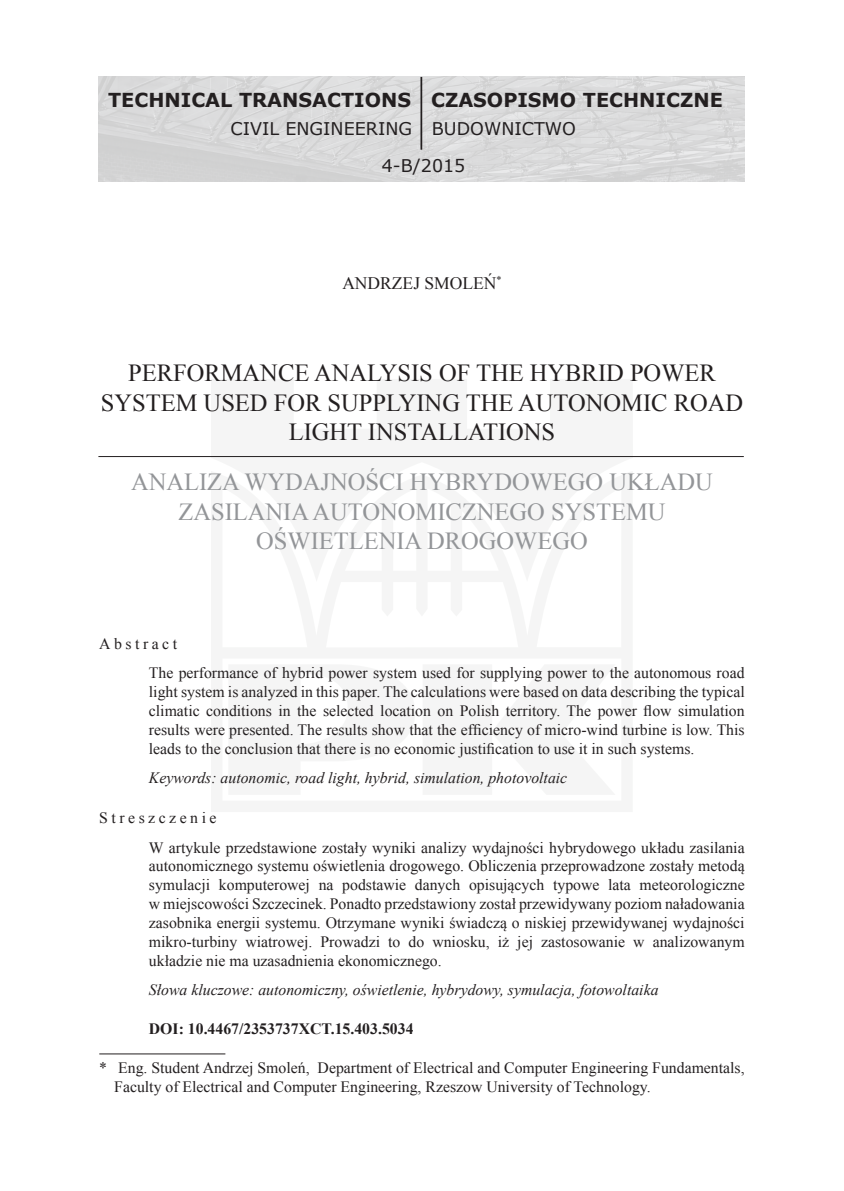
<style>
.page{position:relative;width:844px;height:1191px;background:#fff}
.page>*{position:absolute;margin:0;border:0;box-sizing:border-box;transform-origin:0 0}
.tytul_artykulu{font:24.5px/29.4px "Times New Roman";color:#231f20;text-align:center}
.tytul_artukulu_angie{font:24.5px/29.4px "Times New Roman";color:#939598;text-align:center}
.t1{font:700 19.25px "Verdana";color:#231f20}
.t2{font:17.5px/37.3px "Verdana";color:#231f20}
.autor{font:17.5px "Times New Roman";color:#231f20}
.streszczenie_tekst{font:15.75px/18.9px "Times New Roman";color:#231f20;text-align:justify}
.przypis_cz{font:15.75px/18.9px "Times New Roman";color:#231f20}
.slowa_kluczowe{font:italic 15.75px "Times New Roman";color:#231f20}
.DOI{font:700 15.75px "Times New Roman";color:#231f20}
.streszczenie{font:15.75px "Times New Roman";letter-spacing:.22em;color:#231f20}
</style>
<div class="page">
<img style="left:99px;top:77px;width:644px;height:104px">
<hr style="left:420px;top:77px;width:2px;height:73px;background:#231f20">
<hr style="left:99px;top:1053px;width:126px;height:1px;background:#231f20">
<hr style="left:98px;top:456px;width:645px;height:1px;background:#231f20">
<p class="t1" style="left:108px;top:86px;width:304px">TECHNICAL TRANSACTIONS</p>
<p class="t2" style="left:381px;top:110px;width:85px;text-indent:-151px">CIVIL ENGINEERING<br>4-B/2015</p>
<p class="t1" style="left:431px;top:86px;width:293px">CZASOPISMO TECHNICZNE</p>
<p class="t2" style="left:432px;top:110px;width:145px">BUDOWNICTWO</p>
<p class="autor" style="left:342px;top:271px;width:161px">ANDRZEJ SMOLEŃ<sup>*</sup></p>
<p class="tytul_artykulu" style="left:101px;top:358px;width:643px">PERFORMANCE ANALYSIS OF THE HYBRID POWER<br>SYSTEM USED FOR SUPPLYING THE AUTONOMIC ROAD<br>LIGHT INSTALLATIONS</p>
<p class="tytul_artukulu_angie" style="left:131px;top:467px;width:583px">ANALIZA WYDAJNOŚCI HYBRYDOWEGO UKŁADU<br>ZASILANIA AUTONOMICZNEGO SYSTEMU<br>OŚWIETLENIA DROGOWEGO</p>
<p class="streszczenie" style="left:99px;top:633px;width:79px">Abstract</p>
<p class="streszczenie_tekst" style="left:149px;top:663px;width:597px">The performance of hybrid power system used for supplying power to the autonomous road light system is analyzed in this paper. The calculations were based on data describing the typical climatic conditions in the selected location on Polish territory. The power flow simulation results were presented. The results show that the efficiency of micro-wind turbine is low. This leads to the conclusion that there is no economic justification to use it in such systems.</p>
<p class="slowa_kluczowe" style="left:149px;top:767px;width:419px">Keywords: autonomic, road light, hybrid, simulation, photovoltaic</p>
<p class="streszczenie" style="left:99px;top:807px;width:119px">Streszczenie</p>
<p class="streszczenie_tekst" style="left:149px;top:837px;width:597px">W artykule przedstawione zostały wyniki analizy wydajności hybrydowego układu zasilania autonomicznego systemu oświetlenia drogowego. Obliczenia przeprowadzone zostały metodą symulacji komputerowej na podstawie danych opisujących typowe lata meteorologiczne w miejscowości Szczecinek. Ponadto przedstawiony został przewidywany poziom naładowania zasobnika energii systemu. Otrzymane wyniki świadczą o niskiej przewidywanej wydajności mikro-turbiny wiatrowej. Prowadzi to do wniosku, iż jej zastosowanie w analizowanym układzie nie ma uzasadnienia ekonomicznego.</p>
<p class="slowa_kluczowe" style="left:149px;top:979px;width:511px">Słowa kluczowe: autonomiczny, oświetlenie, hybrydowy, symulacja, fotowoltaika</p>
<p class="DOI" style="left:149px;top:1018px;width:266px">DOI: 10.4467/2353737XCT.15.403.5034</p>
<p class="przypis_cz" style="left:114px;top:1057px;width:631px;text-indent:-15px">* Eng. Student Andrzej Smoleń, Department of Electrical and Computer Engineering Fundamentals,<br>Faculty of Electrical and Computer Engineering, Rzeszow University of Technology.</p>
</div>
